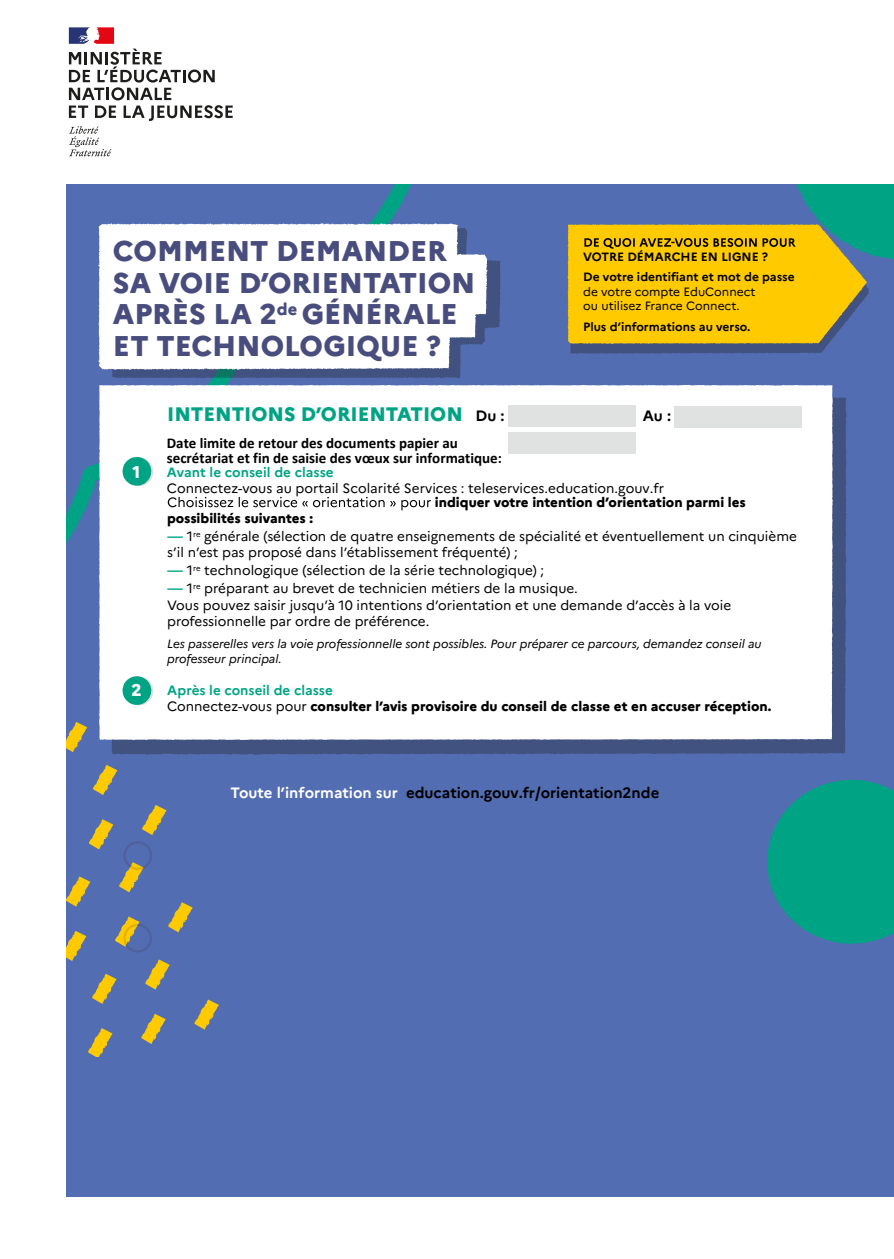
<style>
.page{position:relative;width:894px;height:1259px;background:#fff}
.page>*{position:absolute;margin:0;border:0;box-sizing:border-box;transform-origin:0 0}
.t1{font:800 28.5px/31.5px "Marianne";color:#484d7e}
.t2{font:800 19.5px "Marianne";color:#00a485}
.t3{font:800 16.95px "Marianne";color:#fff}
.t4{font:700 15px/15px "Calibri";color:#000}
.t5{font:700 15px "Marianne";color:#000}
.t6{font:13.5px/16.2px "Marianne";color:#000}
.t7{font:800 13.5px/16.2px "Marianne";color:#000}
.t8{font:700 13.5px "Marianne";color:#00a485}
.t9{font:italic 12px/14.4px "Marianne";color:#000}
.t10{font:700 12px/20.4px "Marianne";color:#000}
.t11{font:12px/14.4px "Marianne";color:#000}
.s1{font-weight:500;font-size:15px;color:#00a485}
.s2{font-weight:700;color:#00a485}
.s3{font-weight:400}
.s4{color:#fff}
</style>
<div class="page">
<div style="left:0;top:0;width:893px;height:1259px;background:#526db2"></div>
<svg style="left:65px;top:722px;width:22px;height:30px"></svg>
<svg style="left:93px;top:765px;width:24px;height:30px"></svg>
<svg style="left:89px;top:819px;width:24px;height:30px"></svg>
<svg style="left:142px;top:805px;width:24px;height:30px"></svg>
<svg style="left:66px;top:876px;width:24px;height:31px"></svg>
<svg style="left:65px;top:931px;width:21px;height:30px"></svg>
<svg style="left:168px;top:902px;width:24px;height:30px"></svg>
<svg style="left:92px;top:974px;width:24px;height:30px"></svg>
<svg style="left:145px;top:959px;width:24px;height:31px"></svg>
<svg style="left:88px;top:1028px;width:24px;height:28px"></svg>
<svg style="left:141px;top:1014px;width:24px;height:30px"></svg>
<svg style="left:194px;top:999px;width:25px;height:31px"></svg>
<svg style="left:65px;top:184px;width:436px;height:417px"></svg>
<svg style="left:767px;top:779px;width:126px;height:165px"></svg>
<svg style="left:111px;top:397px;width:735px;height:358px;background:#435483"></svg>
<div style="left:99px;top:385px;width:733px;height:355px;background:#fff"></div>
<svg style="left:168px;top:497px;width:263px;height:13px;background:#d0d0d0"></svg>
<svg style="left:122px;top:457px;width:31px;height:29px"></svg>
<svg style="left:116px;top:676px;width:37px;height:62px;background:#b6e4db"></svg>
<svg style="left:119px;top:841px;width:33px;height:51px"></svg>
<svg style="left:115px;top:916px;width:37px;height:36px"></svg>
<svg style="left:112px;top:227px;width:388px;height:151px;fill:#425280"></svg>
<svg style="left:98px;top:223px;width:389px;height:147px;background:#f4f5f9"></svg>
<svg style="left:567px;top:184px;width:326px;height:170px"></svg>
<div style="left:0;top:0;width:893px;height:184px;background:#fff"></div>
<div style="left:0;top:177px;width:65px;height:1082px;background:#fff"></div>
<div style="left:0;top:1198px;width:893px;height:61px;background:#fff"></div>
<div style="left:674px;top:406px;width:128px;height:21px;background:#e0e2e2"></div>
<div style="left:508px;top:406px;width:128px;height:21px;background:#e0e2e2"></div>
<div style="left:508px;top:433px;width:128px;height:21px;background:#e0e2e2"></div>
<svg style="left:69px;top:27px;width:164px;height:129px"></svg>
<h1 class="t1" style="left:113px;top:235px;width:364px">COMMENT DEMANDER<br>SA VOIE D’ORIENTATION<br>APRÈS LA 2<sup>de</sup> GÉNÉRALE<br>ET TECHNOLOGIQUE ?</h1>
<p class="t10" style="left:583px;top:247px;width:213px">VOTRE DÉMARCHE EN LIGNE ?<br>De votre identifiant et mot de passe</p>
<p class="t11" style="left:583px;top:284px;width:174px">de votre compte EduConnect ou utilisez France Connect.</p>
<p class="t10" style="left:583px;top:316px;width:169px">Plus d’informations au verso.</p>
<p class="t3" style="left:132px;top:461px;width:9px">1</p>
<p class="t3" style="left:132px;top:680px;width:12px">2</p>
<h2 class="t2" style="left:167px;top:402px;width:297px">INTENTIONS D’ORIENTATION</h2>
<p class="t4" style="left:167px;top:435px;width:336px">Date limite de retour des documents papier au secrétariat et fin de saisie des vœux sur informatique:</p>
<p class="t8" style="left:167px;top:464px;width:168px">Avant le conseil de classe</p>
<p class="t6" style="left:167px;top:480px;width:498px">Connectez-vous au portail Scolarité Services : teleservices.education.gouv.fr</p>
<p class="t7" style="left:435px;top:494px;width:312px">indiquer votre intention d’orientation parmi les</p>
<p class="t7" style="left:167px;top:510px;width:147px">possibilités suivantes :</p>
<p class="t6" style="left:167px;top:528px;width:631px"><span class="s1">—</span> 1<sup>re</sup> générale (sélection de quatre enseignements de spécialité et éventuellement un cinquième s’il n’est pas proposé dans l’établissement fréquenté) ;</p>
<p class="t6" style="left:167px;top:562px;width:378px"><span class="s1">—</span> 1<sup>re</sup> technologique (sélection de la série technologique) ;</p>
<p class="t6" style="left:167px;top:580px;width:565px"><span class="s1">—</span> 1<sup>re</sup> préparant au brevet de technicien métiers de la musique.<br>Vous pouvez saisir jusqu’à 10 intentions d’orientation et une demande d’accès à la voie professionnelle par ordre de préférence.</p>
<p class="t9" style="left:167px;top:636px;width:596px">Les passerelles vers la voie professionnelle sont possibles. Pour préparer ce parcours, demandez conseil au professeur principal.</p>
<p class="t7" style="left:167px;top:682px;width:605px"><span class="s2">Après le conseil de classe<br></span><span class="s3">Connectez-vous pour</span> consulter l’avis provisoire du conseil de classe et en accuser réception.</p>
<p class="t5" style="left:475px;top:406px;width:31px">Du :</p>
<p class="t5" style="left:230px;top:783px;width:430px"><span class="s4">Toute l’information sur</span> education.gouv.fr/orientation2nde</p>
</div>
